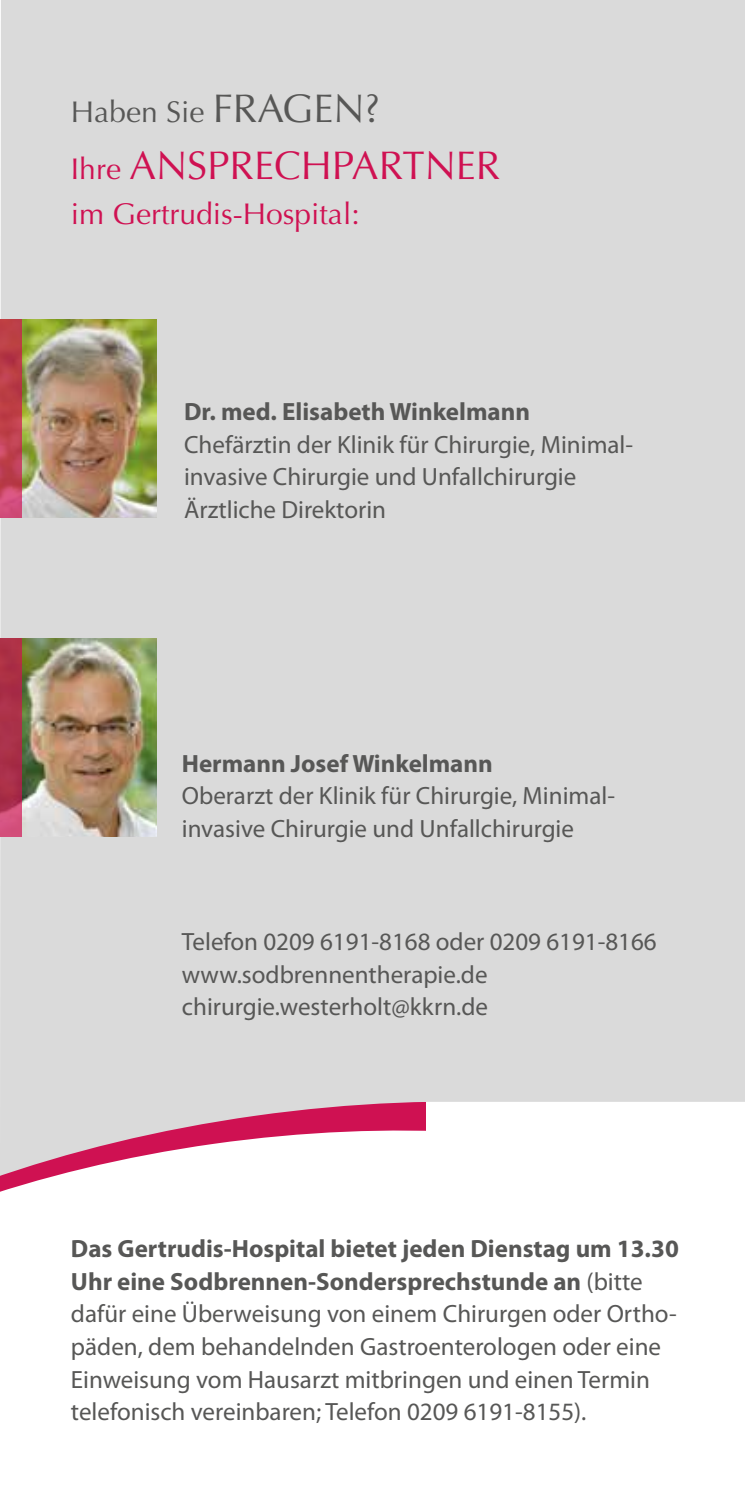
<style>
.page{position:relative;width:745px;height:1489px;background:#fff}
.page>*{position:absolute;margin:0;border:0;box-sizing:border-box;transform-origin:0 0}
.t1{font:40px "Optima";color:#cf1152}
.t2{font:30px "Optima";color:#cf1152}
.t3{font:30px "Optima";color:#575756}
.t4{font:25px/32.5px "Myriad Pro";color:#575756}
.t5{font:700 25px "Myriad Pro";color:#575756}
.s1{font-size:40px}
.s2{font-size:30px}
.s3{font-weight:700}
</style>
<div class="page">
<div style="left:0;top:0;width:744px;height:1131px;background:#dadada"></div>
<svg style="left:0;top:1061px;width:425px;height:131px;fill:#dadada"></svg>
<img style="left:21px;top:638px;width:135px;height:198px">
<svg style="left:0;top:638px;width:21px;height:198px;background:#b0344f"></svg>
<img style="left:21px;top:319px;width:135px;height:198px">
<svg style="left:0;top:319px;width:21px;height:198px;background:#bf4050"></svg>
<p class="t3" style="left:71px;top:94px;width:310px">Haben Sie <span class="s1">FRAGEN?</span></p>
<h1 class="t1" style="left:71px;top:143px;width:430px"><span class="s2">Ihre</span> ANSPRECHPARTNER</h1>
<p class="t2" style="left:71px;top:197px;width:290px">im Gertrudis-Hospital:</p>
<p class="t5" style="left:184px;top:395px;width:347px">Dr. med. Elisabeth Winkelmann</p>
<p class="t4" style="left:184px;top:427px;width:450px">Chefärztin der Klinik für Chirurgie, Minimal&shy;invasive Chirurgie und Unfallchirurgie<br>Ärztliche Direktorin</p>
<p class="t5" style="left:182px;top:746px;width:312px">Hermann Josef Winkelmann</p>
<p class="t4" style="left:182px;top:779px;width:434px">Oberarzt der Klinik für Chirurgie, Minimal&shy;invasive Chirurgie und Unfallchirurgie</p>
<p class="t4" style="left:182px;top:925px;width:476px">Telefon 0209 6191-8168 oder 0209 6191-8166 www.sodbrennentherapie.de chirurgie.westerholt@kkrn.de</p>
<p class="t4" style="left:71px;top:1232px;width:609px"><span class="s3">Das Gertrudis-Hospital bietet jeden Dienstag um 13.30<br>Uhr eine Sodbrennen-Sondersprechstunde an</span> (bitte dafür eine Überweisung von einem Chirurgen oder Ortho&shy;päden, dem behandelnden Gastroenterologen oder eine Einweisung vom Hausarzt mitbringen und einen Termin telefonisch vereinbaren; Telefon 0209 6191-8155).</p>
</div>
